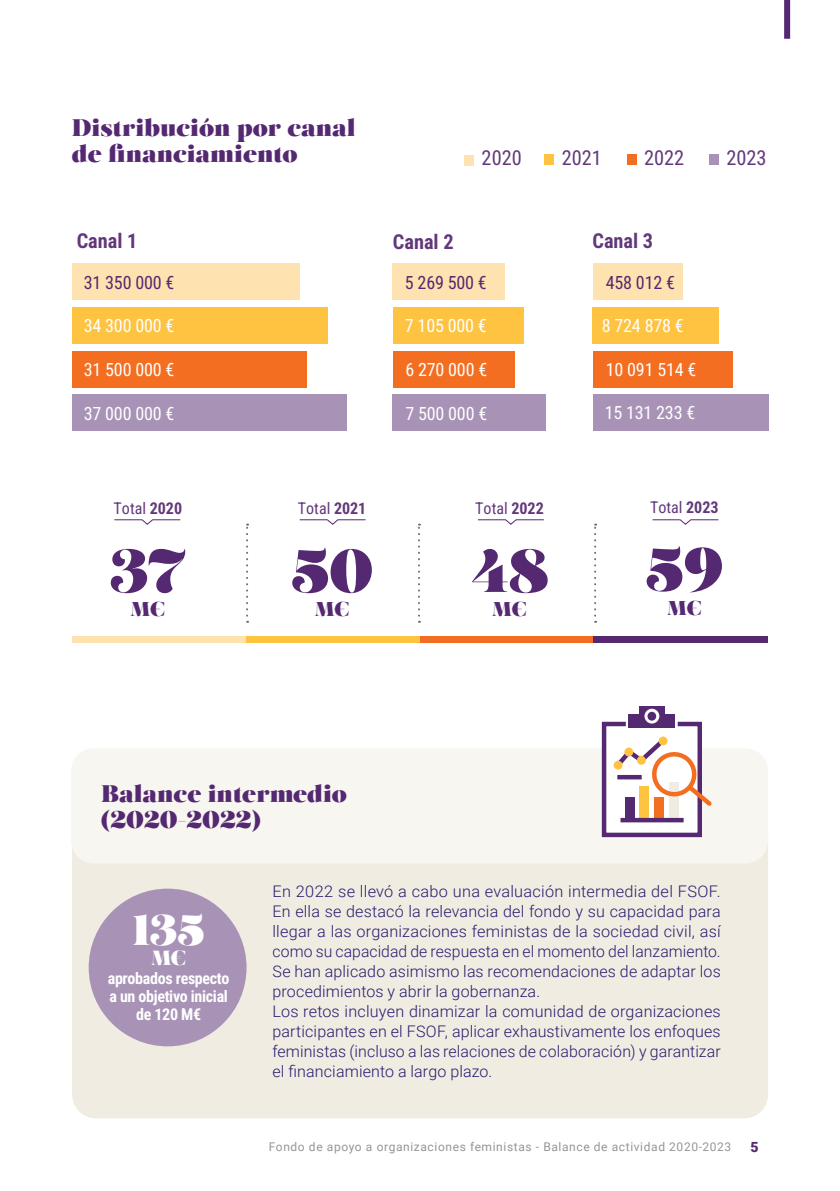
<style>
.page{position:relative;width:840px;height:1191px;background:#fff}
.page>*{position:absolute;margin:0;border:0;box-sizing:border-box;transform-origin:0 0}
.t1{font:60px "Salome";letter-spacing:-.01em;color:#552872}
.t2{font:42.6px "Salome";color:#fff}
.SOUS_TITRE_PAGE{font:24px/26px "Salome";color:#552872}
.t3{font:20.4px "Salome";color:#fff}
.t4{font:20.2px "Roboto Condensed";color:#62387b}
.t5{font:20px "Salome";color:#552872}
.t6{font:18px "Roboto Condensed";letter-spacing:-.01em;color:#fff}
.t7{font:18px "Roboto Condensed";letter-spacing:-.01em;color:#552872}
.t8{font:300 16px/20px "Roboto";letter-spacing:.01em;color:#261b6f;text-align:justify}
.t9{font:16px/18px "Roboto Condensed";letter-spacing:-.02em;color:#fff;text-align:center}
.t10{font:16px "Roboto Condensed";color:#62387b}
.t11{font:900 14px "Roboto";color:#552872}
.t12{font:12px "Roboto";letter-spacing:.05em;color:#939598}
</style>
<div class="page">
<div style="left:72px;top:805px;width:695px;height:313px;background:#f1ece2;border-radius:24px"></div>
<div style="left:71px;top:748px;width:696px;height:115px;background:#f7f6f0;border-radius:23px"></div>
<div style="left:72px;top:636px;width:174px;height:6px;background:#fee3b0"></div>
<div style="left:246px;top:636px;width:174px;height:6px;background:#fec340"></div>
<div style="left:420px;top:636px;width:173px;height:6px;background:#f36e21"></div>
<div style="left:593px;top:636px;width:174px;height:6px;background:#552872"></div>
<svg style="left:784px;top:0;width:5px;height:39px"></svg>
<div style="left:72px;top:394px;width:275px;height:37px;background:#a893b7"></div>
<div style="left:392px;top:394px;width:153px;height:37px;background:#a893b7"></div>
<div style="left:592px;top:394px;width:175px;height:37px;background:#a893b7"></div>
<svg style="left:246px;top:523px;width:2px;height:100px"></svg>
<svg style="left:418px;top:523px;width:2px;height:100px"></svg>
<svg style="left:594px;top:523px;width:1px;height:100px"></svg>
<div style="left:464px;top:155px;width:10px;height:10px;background:#fee3b0"></div>
<div style="left:544px;top:154px;width:10px;height:11px;background:#fec340"></div>
<div style="left:626px;top:154px;width:10px;height:11px;background:#f36e21"></div>
<div style="left:708px;top:154px;width:10px;height:11px;background:#a893b7"></div>
<div style="left:72px;top:263px;width:227px;height:37px;background:#fee3b0"></div>
<div style="left:392px;top:263px;width:113px;height:37px;background:#fee3b0"></div>
<div style="left:72px;top:307px;width:255px;height:37px;background:#fec340"></div>
<div style="left:392px;top:307px;width:131px;height:37px;background:#fec340"></div>
<div style="left:72px;top:351px;width:234px;height:36px;background:#f36e21"></div>
<div style="left:393px;top:351px;width:122px;height:36px;background:#f36e21"></div>
<div style="left:592px;top:263px;width:90px;height:37px;background:#fee3b0"></div>
<div style="left:592px;top:307px;width:126px;height:37px;background:#fec340"></div>
<div style="left:592px;top:351px;width:139px;height:36px;background:#f36e21"></div>
<svg style="left:114px;top:519px;width:67px;height:6px"></svg>
<svg style="left:299px;top:519px;width:67px;height:6px"></svg>
<svg style="left:477px;top:519px;width:67px;height:6px"></svg>
<svg style="left:652px;top:519px;width:67px;height:6px"></svg>
<div style="left:89px;top:888px;width:157px;height:158px;background:#a893b7;border-radius:50%"></div>
<svg style="left:601px;top:706px;width:111px;height:132px"></svg>
<div style="left:613px;top:760px;width:9px;height:9px;background:#fec340;border-radius:50%"></div>
<div style="left:624px;top:747px;width:9px;height:9px;background:#fec340;border-radius:50%"></div>
<div style="left:636px;top:756px;width:9px;height:8px;background:#fec340;border-radius:50%"></div>
<div style="left:658px;top:736px;width:9px;height:9px;background:#fec340;border-radius:50%"></div>
<hr style="left:617px;top:775px;width:24px;height:4px;background:#552872">
<hr style="left:620px;top:818px;width:63px;height:4px;background:#552872">
<p class="SOUS_TITRE_PAGE" style="left:72px;top:114px;width:285px">Distribución por canal de financiamiento</p>
<p class="t4" style="left:481px;top:144px;width:42px">2020</p>
<p class="t4" style="left:561px;top:144px;width:42px">2021</p>
<p class="t4" style="left:643px;top:144px;width:42px">2022</p>
<p class="t4" style="left:726px;top:144px;width:42px">2023</p>
<p class="t4" style="left:77px;top:227px;width:62px">Canal 1</p>
<p class="t4" style="left:392px;top:228px;width:62px">Canal 2</p>
<p class="t4" style="left:592px;top:227px;width:62px">Canal 3</p>
<p class="t7" style="left:84px;top:270px;width:92px">31 350 000 €</p>
<p class="t7" style="left:405px;top:269px;width:83px">5 269 500 €</p>
<p class="t6" style="left:405px;top:313px;width:83px">7 105 000 €</p>
<p class="t6" style="left:405px;top:357px;width:83px">6 270 000 €</p>
<p class="t6" style="left:405px;top:401px;width:83px">7 500 000 €</p>
<p class="t7" style="left:605px;top:270px;width:71px">458 012 €</p>
<p class="t6" style="left:601px;top:313px;width:83px">8 724 878 €</p>
<p class="t6" style="left:605px;top:357px;width:92px">10 091 514 €</p>
<p class="t6" style="left:604px;top:400px;width:92px">15 131 233 €</p>
<p class="t6" style="left:84px;top:313px;width:92px">34 300 000 €</p>
<p class="t6" style="left:84px;top:356px;width:92px">31 500 000 €</p>
<p class="t6" style="left:84px;top:401px;width:92px">37 000 000 €</p>
<p class="t10" style="left:114px;top:497px;width:70px">Total 2020</p>
<p class="t10" style="left:298px;top:497px;width:70px">Total 2021</p>
<p class="t10" style="left:475px;top:497px;width:70px">Total 2022</p>
<p class="t10" style="left:649px;top:496px;width:70px">Total 2023</p>
<p class="t1" style="left:110px;top:531px;width:78px">37</p>
<p class="t5" style="left:130px;top:596px;width:36px">M€</p>
<p class="t1" style="left:290px;top:531px;width:84px">50</p>
<p class="t5" style="left:314px;top:596px;width:36px">M€</p>
<p class="SOUS_TITRE_PAGE" style="left:101px;top:780px;width:247px">Balance intermedio (2020-2022)</p>
<p class="t1" style="left:470px;top:531px;width:80px">48</p>
<p class="t5" style="left:492px;top:596px;width:36px">M€</p>
<p class="t1" style="left:644px;top:530px;width:80px">59</p>
<p class="t5" style="left:666px;top:594px;width:36px">M€</p>
<p class="t2" style="left:133px;top:901px;width:73px">135</p>
<p class="t3" style="left:151px;top:944px;width:37px">M€</p>
<p class="t9" style="left:108px;top:968px;width:123px">aprobados respecto a un objetivo inicial de 120 M€</p>
<p class="t8" style="left:272px;top:881px;width:449px">En 2022 se llevó a cabo una evaluación intermedia del FSOF.<br>En ella se destacó la relevancia del fondo y su capacidad para llegar a las organizaciones feministas de la sociedad civil, así como su capacidad de respuesta en el momento del lanzamiento.<br>Se han aplicado asimismo las recomendaciones de adaptar los procedimientos y abrir la gobernanza.</p>
<p class="t8" style="left:272px;top:1001px;width:449px">Los retos incluyen dinamizar la comunidad de organizaciones participantes en el FSOF, aplicar exhaustivamente los enfoques feministas (incluso a las relaciones de colaboración) y garantizar el financiamiento a largo plazo.</p>
<p class="t12" style="left:268px;top:1138px;width:464px">Fondo de apoyo a organizaciones feministas - Balance de actividad 2020-2023</p>
<p class="t11" style="left:750px;top:1136px;width:10px">5</p>
</div>
